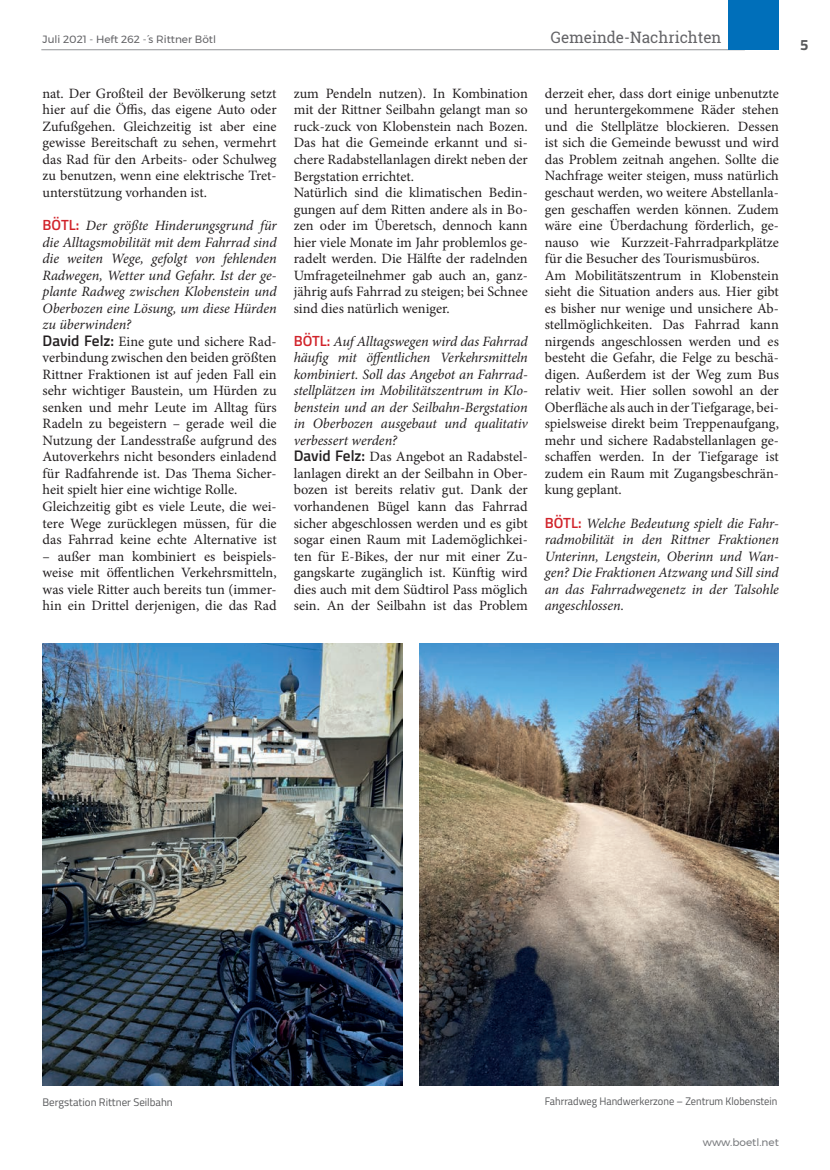
<style>
.page{position:relative;width:830px;height:1170px;background:#fff}
.page>*{position:absolute;margin:0;border:0;box-sizing:border-box;transform-origin:0 0}
.t1{font:15.75px "Roboto Slab";color:#636366}
.t2{font:700 15px "Titillium Web";color:#57585a}
.Fließtext{font:14.25px/16.5px "Minion Pro";color:#231f20;text-align:justify}
.Interview_Antwort{font:14.25px/16.5px "Minion Pro";color:#231f20;text-align:justify}
.Interview_Frage{font:italic 14.25px/16.5px "Minion Pro";letter-spacing:-.005em;color:#231f20;text-align:justify}
.Bildtext_positiv{font:10.95px "Titillium Web";color:#57585a;scale:.95 1}
.Bildtext_positiv-2{font:10.95px "Titillium Web";color:#57585a}
.t3{font:10.5px "Montserrat";color:#636366}
.t4{font:10.5px "Montserrat";color:#797b7e}
.s1{font-family:"Titillium Web";font-weight:600;font-style:normal;font-size:14.7px;color:#d1232a}
.s2{font-family:"Titillium Web";font-weight:600;font-size:15.3px}
</style>
<div class="page">
<hr style="left:41px;top:49px;width:703px;height:1px;background:#939598">
<div style="left:728px;top:0;width:50px;height:50px;background:#006fba"></div>
<img style="left:419px;top:643px;width:359px;height:442px">
<img style="left:43px;top:643px;width:359px;height:442px">
<p class="t3" style="left:43px;top:31px;width:175px">Juli 2021 - Heft 262 -´s Rittner Bötl</p>
<p class="t1" style="left:550px;top:26px;width:172px">Gemeinde-Nachrichten</p>
<p class="Fließtext" style="left:43px;top:85px;width:235px">nat. Der Großteil der Bevölkerung setzt hier auf die Öffis, das eigene Auto oder Zufußgehen. Gleichzeitig ist aber eine gewisse Bereitschaft zu sehen, vermehrt das Rad für den Arbeits- oder Schulweg zu benutzen, wenn eine elektrische Tret&shy;unterstützung vorhanden ist.</p>
<p class="Interview_Frage" style="left:43px;top:217px;width:235px"><span class="s1">BÖTL:</span> Der größte Hinderungsgrund für die Alltagsmobilität mit dem Fahrrad sind die weiten Wege, gefolgt von fehlenden Radwegen, Wetter und Gefahr. Ist der ge&shy;plante Radweg zwischen Klobenstein und Oberbozen eine Lösung, um diese Hürden zu überwinden?</p>
<p class="Interview_Antwort" style="left:43px;top:333px;width:235px"><span class="s2">David Felz:</span> Eine gute und sichere Rad&shy;verbindung zwischen den beiden größten Rittner Fraktionen ist auf jeden Fall ein sehr wichtiger Baustein, um Hürden zu senken und mehr Leute im Alltag fürs Radeln zu begeistern – gerade weil die Nutzung der Landesstraße aufgrund des Autoverkehrs nicht besonders einladend für Radfahrende ist. Das Thema Sicher&shy;heit spielt hier eine wichtige Rolle.</p>
<p class="Fließtext" style="left:43px;top:498px;width:235px">Gleichzeitig gibt es viele Leute, die wei&shy;tere Wege zurücklegen müssen, für die das Fahrrad keine echte Alternative ist</p>
<p class="Fließtext" style="left:43px;top:547px;width:235px">– außer man kombiniert es beispiels&shy;weise mit öffentlichen Verkehrsmitteln, was viele Ritter auch bereits tun (immer&shy;hin ein Drittel derjenigen, die das Rad</p>
<p class="Fließtext" style="left:293px;top:85px;width:235px">zum Pendeln nutzen). In Kombination mit der Rittner Seilbahn gelangt man so ruck-zuck von Klobenstein nach Bozen.<br>Das hat die Gemeinde erkannt und si&shy;chere Radabstellanlagen direkt neben der Bergstation errichtet.</p>
<p class="Fließtext" style="left:293px;top:184px;width:235px">Natürlich sind die klimatischen Bedin&shy;gungen auf dem Ritten andere als in Bo&shy;zen oder im Überetsch, dennoch kann hier viele Monate im Jahr problemlos ge&shy;radelt werden. Die Hälfte der radelnden Umfrageteilnehmer gab auch an, ganz&shy;jährig aufs Fahrrad zu steigen; bei Schnee sind dies natürlich weniger.</p>
<p class="Interview_Frage" style="left:293px;top:333px;width:235px"><span class="s1">BÖTL:</span> Auf Alltagswegen wird das Fahrrad häufig mit öffentlichen Verkehrsmitteln kombiniert. Soll das Angebot an Fahrrad&shy;stellplätzen im Mobilitätszentrum in Klo&shy;benstein und an der Seilbahn-Bergstation in Oberbozen ausgebaut und qualitativ verbessert werden?</p>
<p class="Interview_Antwort" style="left:293px;top:448px;width:235px"><span class="s2">David Felz:</span> Das Angebot an Radabstel&shy;lanlagen direkt an der Seilbahn in Ober&shy;bozen ist bereits relativ gut. Dank der vorhandenen Bügel kann das Fahrrad sicher abgeschlossen werden und es gibt sogar einen Raum mit Lademöglichkei&shy;ten für E-Bikes, der nur mit einer Zu&shy;gangskarte zugänglich ist. Künftig wird dies auch mit dem Südtirol Pass möglich sein. An der Seilbahn ist das Problem</p>
<p class="Interview_Antwort" style="left:544px;top:85px;width:235px">derzeit eher, dass dort einige unbenutzte und heruntergekommene Räder stehen und die Stellplätze blockieren. Dessen ist sich die Gemeinde bewusst und wird das Problem zeitnah angehen. Sollte die Nachfrage weiter steigen, muss natürlich geschaut werden, wo weitere Abstellanla&shy;gen geschaffen werden können. Zudem wäre eine Überdachung förderlich, ge&shy;nauso wie Kurzzeit-Fahrradparkplätze für die Besucher des Tourismusbüros.</p>
<p class="Fließtext" style="left:544px;top:267px;width:235px">Am Mobilitätszentrum in Klobenstein sieht die Situation anders aus. Hier gibt es bisher nur wenige und unsichere Ab&shy;stellmöglichkeiten. Das Fahrrad kann nirgends angeschlossen werden und es besteht die Gefahr, die Felge zu beschä&shy;digen. Außerdem ist der Weg zum Bus relativ weit. Hier sollen sowohl an der Oberfläche als auch in der Tiefgarage, bei&shy;spielsweise direkt beim Treppenaufgang, mehr und sichere Radabstellanlagen ge&shy;schaffen werden. In der Tiefgarage ist zudem ein Raum mit Zugangsbeschrän&shy;kung geplant.</p>
<p class="Interview_Frage" style="left:544px;top:514px;width:235px"><span class="s1">BÖTL:</span> Welche Bedeutung spielt die Fahr&shy;radmobilität in den Rittner Fraktionen Unterinn, Lengstein, Oberinn und Wan&shy;gen? Die Fraktionen Atzwang und Sill sind an das Fahrradwegenetz in der Talsohle angeschlossen.</p>
<p class="t2" style="left:799px;top:33px;width:10px">5</p>
<p class="Bildtext_positiv-2" style="left:43px;top:1093px;width:132px">Bergstation Rittner Seilbahn</p>
<p class="Bildtext_positiv" style="left:544px;top:1093px;width:246px">Fahrradweg Handwerkerzone – Zentrum Klobenstein</p>
<p class="t4" style="left:702px;top:1134px;width:77px">www.boetl.net</p>
</div>
